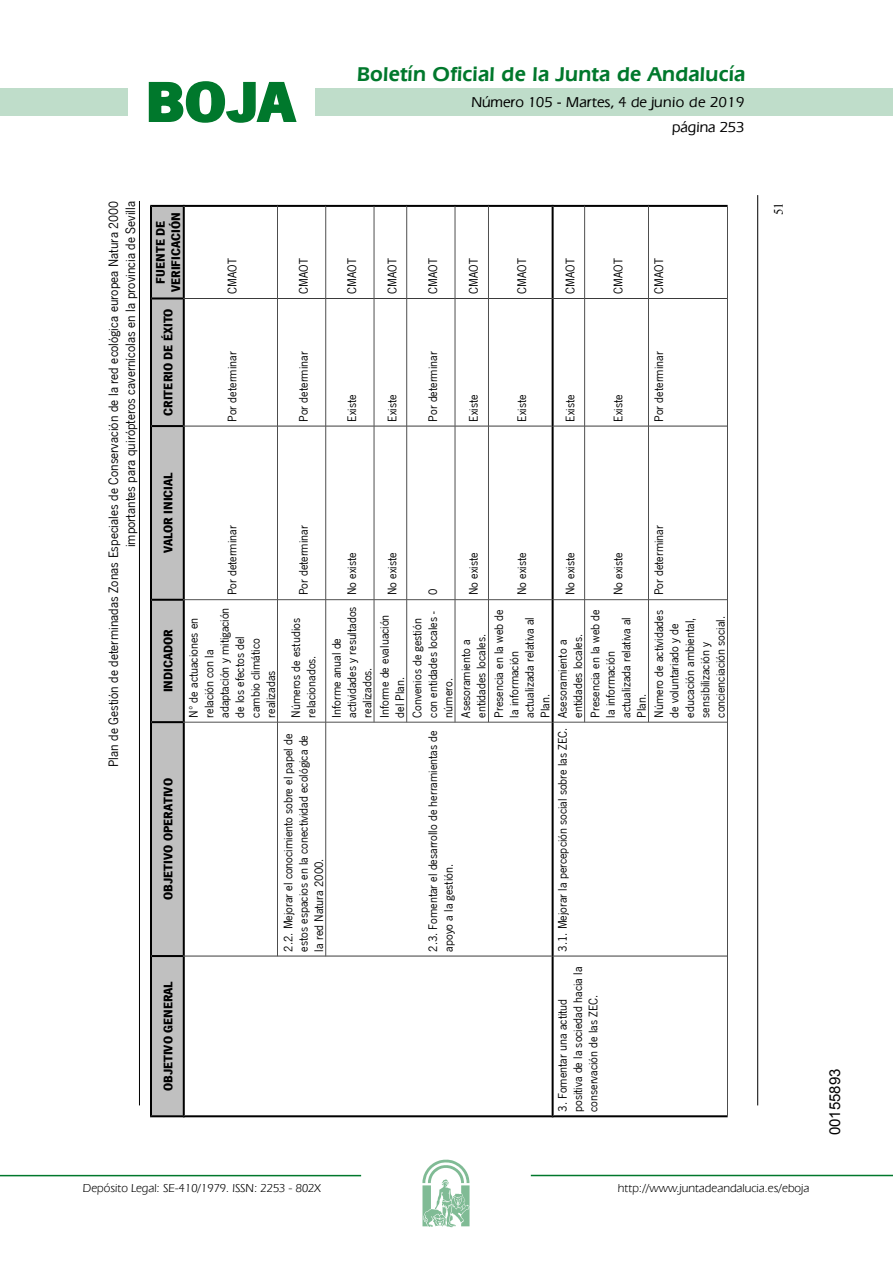
<style>
.page{position:relative;width:893px;height:1263px;background:#fff}
.page>*{position:absolute;margin:0;border:0;box-sizing:border-box;transform-origin:0 0}
.t1{font:700 57.75px "News Got T";color:#00782c;scale:1.14 1}
.t2{font:600 21px "Eras IT Cby BT";letter-spacing:.01em;color:#00782c}
.t3{font:500 15px/24.5px "Eras IT Cby BT";color:#000;text-align:right}
.t4{font:15px "Arial";color:#000}
.t5{font:14.1px/17px "News Got T";color:#000;text-align:right}
.t6{font:12.9px/15.5px "News Got T";color:#000}
.t7{font:700 12.9px/15.5px "News Got T";color:#000;text-align:center}
.t8{font:12.9px "Times New Roman";color:#000}
.t9{font:12px "Eras IT Cby BT";color:#000}
</style>
<div class="page">
<div style="left:315px;top:88px;width:577px;height:28px;background:#bfddca"></div>
<div style="left:0;top:88px;width:128px;height:28px;background:#bfddca"></div>
<hr style="left:0;top:1175px;width:361px;height:1px;background:#00782c">
<svg style="left:422px;top:1159px;width:47px;height:68px"></svg>
<hr style="left:531px;top:1175px;width:361px;height:1px;background:#00782c">
<svg style="left:148px;top:81px;width:149px;height:42px"></svg>
<svg style="left:150px;top:205px;width:578px;height:912px"></svg>
<hr style="left:139px;top:201px;width:1px;height:904px;background:#000">
<hr style="left:757px;top:195px;width:1px;height:910px;background:#000">
<h1 class="t1" style="left:145px;top:68px;width:133px">BOJA</h1>
<h2 class="t2" style="left:357px;top:62px;width:390px">Boletín Oficial de la Junta de Andalucía</h2>
<p class="t3" style="left:471px;top:90px;width:274px">Número 105 - Martes, 4 de junio de 2019 página 253</p>
<p class="t5" style="left:105px;top:767px;width:567px;rotate:-90deg">Plan de Gestión de determinadas Zonas Especiales de Conservación de la red ecológica europea Natura 2000 importantes para quirópteros cavernícolas en la provincia de Sevilla</p>
<p class="t7" style="left:153px;top:292px;width:81px;rotate:-90deg">FUENTE DE<br>VERIFICACIÓN</p>
<p class="t7" style="left:160px;top:416px;width:109px;rotate:-90deg">CRITERIO DE ÉXITO</p>
<p class="t6" style="left:225px;top:294px;width:37px;rotate:-90deg">CMAOT</p>
<p class="t6" style="left:225px;top:422px;width:72px;rotate:-90deg">Por determinar</p>
<p class="t6" style="left:296px;top:294px;width:37px;rotate:-90deg">CMAOT</p>
<p class="t6" style="left:296px;top:422px;width:72px;rotate:-90deg">Por determinar</p>
<p class="t6" style="left:344px;top:294px;width:37px;rotate:-90deg">CMAOT</p>
<p class="t6" style="left:385px;top:294px;width:37px;rotate:-90deg">CMAOT</p>
<p class="t6" style="left:344px;top:422px;width:29px;rotate:-90deg">Existe</p>
<p class="t6" style="left:385px;top:422px;width:29px;rotate:-90deg">Existe</p>
<p class="t6" style="left:425px;top:294px;width:37px;rotate:-90deg">CMAOT</p>
<p class="t6" style="left:425px;top:422px;width:72px;rotate:-90deg">Por determinar</p>
<p class="t6" style="left:466px;top:294px;width:37px;rotate:-90deg">CMAOT</p>
<p class="t6" style="left:466px;top:422px;width:29px;rotate:-90deg">Existe</p>
<p class="t6" style="left:514px;top:294px;width:37px;rotate:-90deg">CMAOT</p>
<p class="t6" style="left:562px;top:294px;width:37px;rotate:-90deg">CMAOT</p>
<p class="t6" style="left:514px;top:422px;width:29px;rotate:-90deg">Existe</p>
<p class="t6" style="left:562px;top:422px;width:29px;rotate:-90deg">Existe</p>
<p class="t6" style="left:611px;top:294px;width:37px;rotate:-90deg">CMAOT</p>
<p class="t6" style="left:611px;top:422px;width:29px;rotate:-90deg">Existe</p>
<p class="t6" style="left:651px;top:294px;width:37px;rotate:-90deg">CMAOT</p>
<p class="t6" style="left:651px;top:422px;width:72px;rotate:-90deg">Por determinar</p>
<p class="t7" style="left:160px;top:553px;width:83px;rotate:-90deg">VALOR INICIAL</p>
<p class="t7" style="left:160px;top:692px;width:65px;rotate:-90deg">INDICADOR</p>
<p class="t7" style="left:160px;top:900px;width:123px;rotate:-90deg">OBJETIVO OPERATIVO</p>
<p class="t7" style="left:160px;top:1091px;width:112px;rotate:-90deg">OBJETIVO GENERAL</p>
<p class="t6" style="left:225px;top:595px;width:71px;rotate:-90deg">Por determinar</p>
<p class="t6" style="left:186px;top:718px;width:112px;rotate:-90deg">Nº de actuaciones en relación con la adaptación y mitigación de los efectos del cambio climático realizadas</p>
<p class="t6" style="left:296px;top:595px;width:71px;rotate:-90deg">Por determinar</p>
<p class="t6" style="left:288px;top:718px;width:101px;rotate:-90deg">Números de estudios relacionados.</p>
<p class="t6" style="left:281px;top:952px;width:220px;text-align:justify;rotate:-90deg">2.2. Mejorar el conocimiento sobre el papel de estos espacios en la conectividad ecológica de la red Natura 2000.</p>
<p class="t6" style="left:344px;top:595px;width:44px;rotate:-90deg">No existe</p>
<p class="t6" style="left:329px;top:718px;width:113px;rotate:-90deg">Informe anual de actividades y resultados realizados.</p>
<p class="t6" style="left:385px;top:595px;width:44px;rotate:-90deg">No existe</p>
<p class="t6" style="left:377px;top:718px;width:105px;rotate:-90deg">Informe de evaluación del Plan.</p>
<p class="t6" style="left:425px;top:595px;width:8px;rotate:-90deg">0</p>
<p class="t6" style="left:410px;top:718px;width:108px;rotate:-90deg">Convenios de gestión con entidades locales - número.</p>
<p class="t6" style="left:466px;top:595px;width:44px;rotate:-90deg">No existe</p>
<p class="t6" style="left:458px;top:718px;width:85px;rotate:-90deg">Asesoramiento a entidades locales.</p>
<p class="t6" style="left:425px;top:952px;width:223px;rotate:-90deg">2.3. Fomentar el desarrollo de herramientas de apoyo a la gestión.</p>
<p class="t6" style="left:514px;top:595px;width:44px;rotate:-90deg">No existe</p>
<p class="t6" style="left:491px;top:718px;width:110px;rotate:-90deg">Presencia en la web de la información actualizada relativa al<br>Plan.</p>
<p class="t6" style="left:562px;top:595px;width:44px;rotate:-90deg">No existe</p>
<p class="t6" style="left:555px;top:718px;width:85px;text-indent:-234px;rotate:-90deg">3.1. Mejorar la percepción social sobre las ZEC. Asesoramiento a entidades locales.</p>
<p class="t6" style="left:611px;top:595px;width:44px;rotate:-90deg">No existe</p>
<p class="t6" style="left:587px;top:718px;width:110px;rotate:-90deg">Presencia en la web de la información actualizada relativa al<br>Plan.</p>
<p class="t6" style="left:555px;top:1112px;width:147px;rotate:-90deg">3. Fomentar una actitud positiva de la sociedad hacia la conservación de las ZEC.</p>
<p class="t6" style="left:651px;top:595px;width:71px;rotate:-90deg">Por determinar</p>
<p class="t6" style="left:651px;top:718px;width:109px;rotate:-90deg">Número de actividades de voluntariado y de educación ambiental, sensibilización y concienciación social.</p>
<p class="t8" style="left:769px;top:215px;width:14px;rotate:-90deg">51</p>
<p class="t9" style="left:83px;top:1181px;width:239px">Depósito Legal: SE-410/1979. ISSN: 2253 - 802X</p>
<p class="t9" style="left:618px;top:1181px;width:193px">http://www.juntadeandalucia.es/eboja</p>
<p class="t4" style="left:825px;top:1135px;width:68px;rotate:-90deg">00155893</p>
</div>
